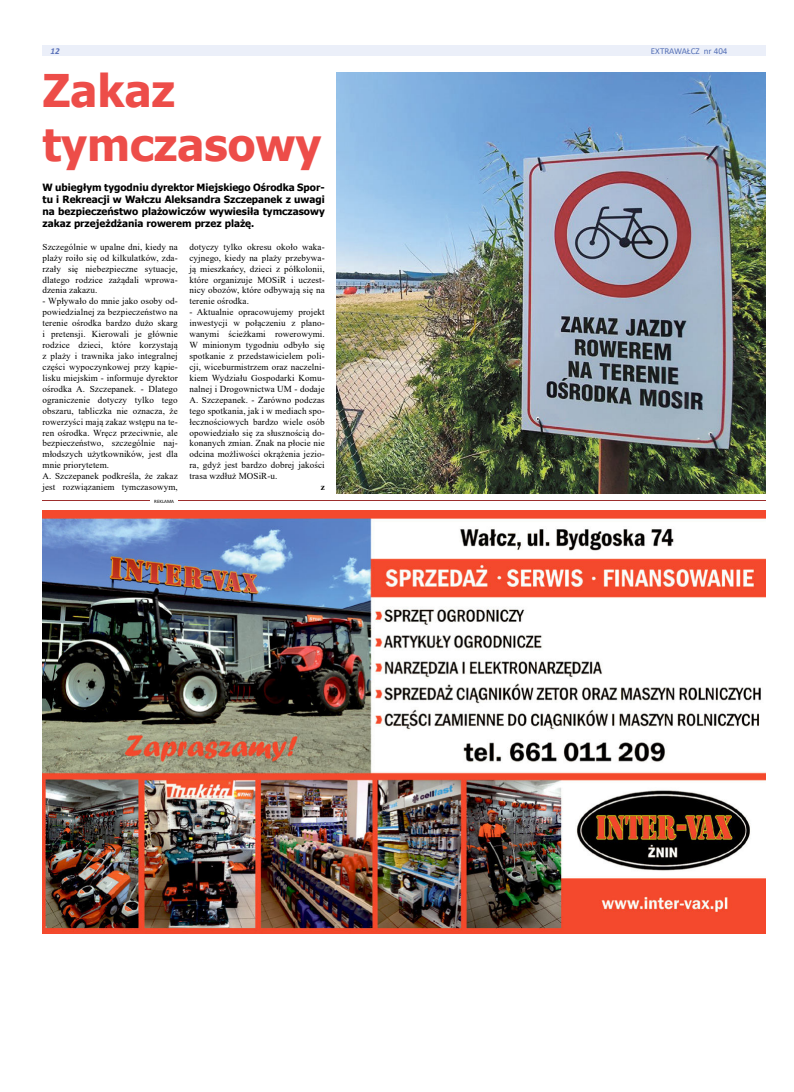
<style>
.page{position:relative;width:794px;height:1092px;background:#fff}
.page>*{position:absolute;margin:0;border:0;box-sizing:border-box;transform-origin:0 0}
.t1{font:700 45px/54px "Tahoma";color:#ed4d49}
.t2{font:700 10px/12px "Tahoma";color:#000;text-align:justify}
.t3{font:9.1px/10.9px "Times New Roman";letter-spacing:.01em;color:#000;text-align:justify}
.t4{font:700 9.1px "Times New Roman";color:#000}
.t5{font:9px "Calibri";color:#5570b6}
.t6{font:italic 700 9px "Calibri";color:#5b72b9}
.t7{font:5px "Calibri";color:#000}
</style>
<div class="page">
<div style="left:43px;top:45px;width:722px;height:11px;background:#ebeff9"></div>
<hr style="left:43px;top:500px;width:722px;height:1px;background:#9e2e2d">
<hr style="left:151px;top:499px;width:27px;height:4px;background:#fff">
<img style="left:43px;top:510px;width:722px;height:423px">
<img style="left:336px;top:72px;width:429px;height:421px">
<p class="t6" style="left:50px;top:47px;width:11px">12</p>
<p class="t5" style="left:651px;top:44px;width:78px">EXTRAWAŁCZ nr 404</p>
<h1 class="t1" style="left:43px;top:65px;width:280px">Zakaz tymczasowy</h1>
<p class="t2" style="left:43px;top:182px;width:284px">W ubiegłym tygodniu dyrektor Miejskiego Ośrodka Spor&shy;tu i Rekreacji w Wałczu Aleksandra Szczepanek z uwagi na bezpieczeństwo plażowiczów wywiesiła tymczasowy zakaz przejeżdżania rowerem przez plażę.</p>
<p class="t3" style="left:43px;top:241px;width:137px">Szczególnie w upalne dni, kiedy na plaży roiło się od kilkulatków, zda&shy;rzały się niebezpieczne sytuacje, dlatego rodzice zażądali wprowa&shy;dzenia zakazu.</p>
<p class="t3" style="left:43px;top:295px;width:137px;text-align:left">- Wpływało do mnie jako osoby od&shy;powiedzialnej za bezpieczeństwo na terenie ośrodka bardzo dużo skarg i pretensji. Kierowali je głównie rodzice dzieci, które korzystają z plaży i trawnika jako integralnej części wypoczynkowej przy kąpie&shy;lisku miejskim - informuje dyrektor ośrodka A. Szczepanek. - Dlatego ograniczenie dotyczy tylko tego obszaru, tabliczka nie oznacza, że rowerzyści mają zakaz wstępu na te&shy;ren ośrodka. Wręcz przeciwnie, ale bezpieczeństwo, szczególnie naj&shy;młodszych użytkowników, jest dla mnie priorytetem.<br>A. Szczepanek podkreśla, że zakaz jest rozwiązaniem tymczasowym,</p>
<p class="t3" style="left:189px;top:241px;width:137px">dotyczy tylko okresu około waka&shy;cyjnego, kiedy na plaży przebywa&shy;ją mieszkańcy, dzieci z półkolonii, które organizuje MOSiR i uczest&shy;nicy obozów, które odbywają się na terenie ośrodka.</p>
<p class="t3" style="left:189px;top:306px;width:137px">- Aktualnie opracowujemy projekt inwestycji w połączeniu z plano&shy;wanymi ścieżkami rowerowymi.<br>W minionym tygodniu odbyło się spotkanie z przedstawicielem poli&shy;cji, wiceburmistrzem oraz naczelni&shy;kiem Wydziału Gospodarki Komu&shy;nalnej i Drogownictwa UM - dodaje A. Szczepanek. - Zarówno podczas tego spotkania, jak i w mediach spo&shy;łecznościowych bardzo wiele osób opowiedziało się za słusznością do&shy;konanych zmian. Znak na płocie nie odcina możliwości okrążenia jezio&shy;ra, gdyż jest bardzo dobrej jakości trasa wzdłuż MOSiR-u.</p>
<p class="t4" style="left:321px;top:484px;width:6px">z</p>
<p class="t7" style="left:154px;top:498px;width:21px">REKLAMA</p>
</div>
